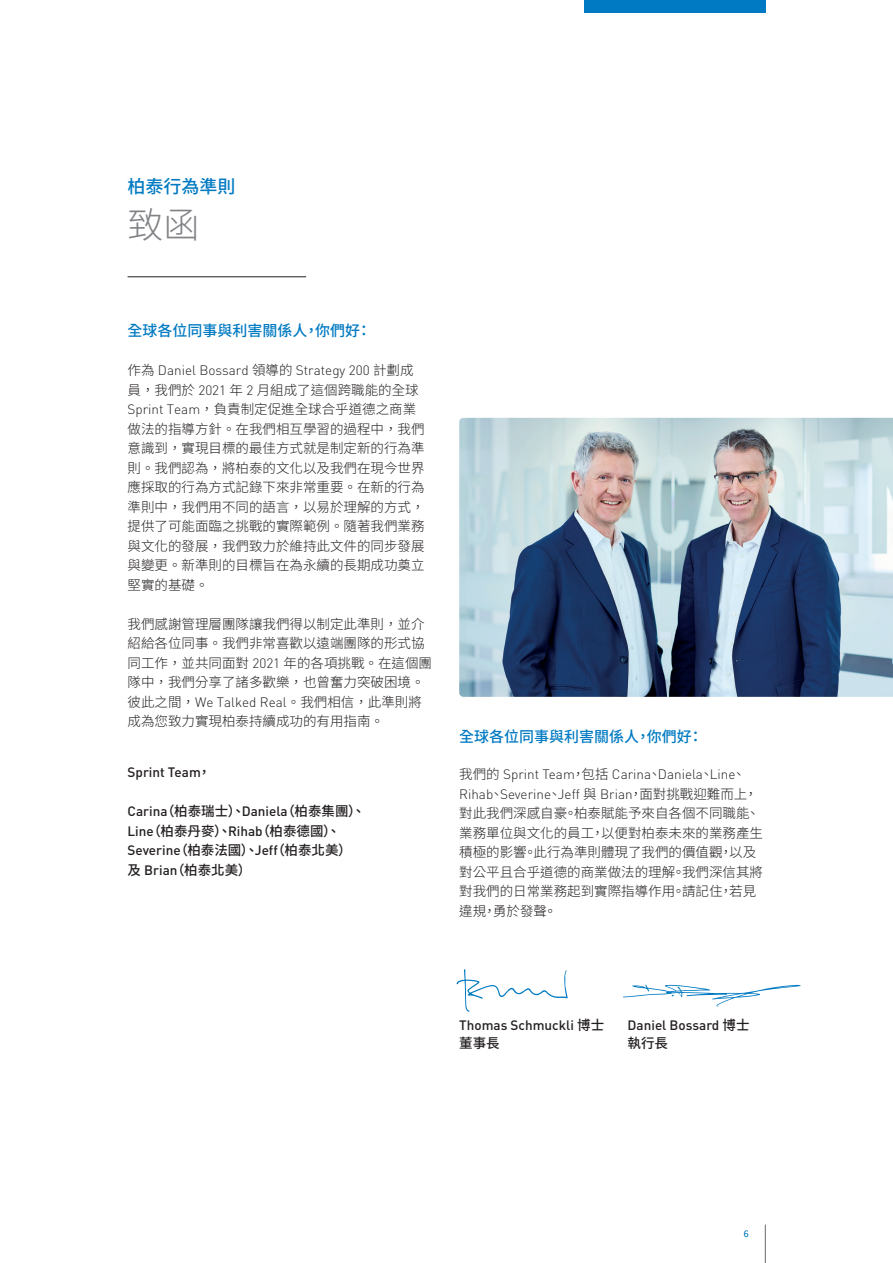
<style>
.page{position:relative;width:893px;height:1263px;background:#fff}
.page>*{position:absolute;margin:0;border:0;box-sizing:border-box;transform-origin:0 0}
.t1{font:300 36px "Source Han Sans TW";color:#808285}
.t2{font:500 18px "Source Han Sans TW";color:#007ac2}
.t3{font:500 15px "Source Han Sans TW";color:#007ac2}
.t4{font:300 13.5px/19.5px "Source Han Sans TW";color:#231f20}
.t5{font:300 13.5px/19.5px "DINOT";color:#231f20}
.t6{font:500 13.5px/19.5px "Source Han Sans TW";color:#231f20}
.t7{font:500 13.5px "DINOT";color:#231f20}
.t8{font:300 9px "Source Han Sans TW";color:#007ac2}
.s1{font-family:"Source Han Sans TW"}
.s2{font-family:"DINOT"}
</style>
<div class="page">
<hr style="left:765px;top:1225px;width:1px;height:38px;background:#808285">
<div style="left:584px;top:0;width:181px;height:13px;background:#007ac2"></div>
<img style="left:459px;top:418px;width:434px;height:279px">
<hr style="left:128px;top:276px;width:178px;height:1px;background:#231f20">
<svg style="left:456px;top:969px;width:112px;height:43px"></svg>
<svg style="left:623px;top:984px;width:178px;height:22px"></svg>
<h2 class="t2" style="left:128px;top:176px;width:109px">柏泰行為準則</h2>
<h1 class="t1" style="left:128px;top:204px;width:73px">致函</h1>
<p class="t3" style="left:128px;top:322px;width:245px">全球各位同事與利害關係人，你們好：</p>
<p class="t5" style="left:128px;top:360px;width:287px"><span class="s1">作為</span> Daniel Bossard <span class="s1">領導的</span> Strategy 200 <span class="s1">計劃成</span></p>
<p class="t4" style="left:128px;top:380px;width:298px">員，我們於 <span class="s2">2021</span> 年 <span class="s2">2</span> 月組成了這個跨職能的全球<br><span class="s2">Sprint Team</span>，負責制定促進全球合乎道德之商業做法的指導方針。在我們相互學習的過程中，我們意識到，實現目標的最佳方式就是制定新的行為準則。我們認為，將柏泰的文化以及我們在現今世界應採取的行為方式記錄下來非常重要。在新的行為準則中，我們用不同的語言，以易於理解的方式，提供了可能面臨之挑戰的實際範例。隨著我們業務與文化的發展，我們致力於維持此文件的同步發展與變更。新準則的目標旨在為永續的長期成功奠立堅實的基礎。</p>
<p class="t4" style="left:128px;top:614px;width:306px">我們感謝管理層團隊讓我們得以制定此準則，並介紹給各位同事。我們非常喜歡以遠端團隊的形式協同工作，並共同面對 <span class="s2">2021</span> 年的各項挑戰。在這個團隊中，我們分享了諸多歡樂，也曾奮力突破困境。彼此之間，<span class="s2">We Talked Real</span>。我們相信，此準則將成為您致力實現柏泰持續成功的有用指南。</p>
<p class="t7" style="left:128px;top:763px;width:85px">Sprint Team<span class="s1">，</span></p>
<p class="t6" style="left:128px;top:802px;width:239px"><span class="s2">Carina</span>（柏泰瑞士）、<span class="s2">Daniela</span>（柏泰集團）、<br><span class="s2">Line</span>（柏泰丹麥）、<span class="s2">Rihab</span>（柏泰德國）、<br><span class="s2">Severine</span>（柏泰法國）、<span class="s2">Jeff</span>（柏泰北美）及 <span class="s2">Brian</span>（柏泰北美）</p>
<p class="t3" style="left:459px;top:728px;width:245px">全球各位同事與利害關係人，你們好：</p>
<p class="t5" style="left:459px;top:764px;width:300px"><span class="s1">我們的</span> Sprint Team<span class="s1">，包括</span> Carina<span class="s1">、</span>Daniela<span class="s1">、</span>Line<span class="s1">、<br></span>Rihab<span class="s1">、</span>Severine<span class="s1">、</span>Jeff <span class="s1">與</span> Brian<span class="s1">，面對挑戰迎難而上，</span></p>
<p class="t4" style="left:459px;top:804px;width:305px">對此我們深感自豪。柏泰賦能予來自各個不同職能、業務單位與文化的員工，以便對柏泰未來的業務產生積極的影響。此行為準則體現了我們的價值觀，以及對公平且合乎道德的商業做法的理解。我們深信其將對我們的日常業務起到實際指導作用。請記住，若見違規，勇於發聲。</p>
<p class="t7" style="left:459px;top:1016px;width:146px">Thomas Schmuckli <span class="s1">博士</span></p>
<p class="t7" style="left:628px;top:1016px;width:123px">Daniel Bossard <span class="s1">博士</span></p>
<p class="t6" style="left:459px;top:1033px;width:42px">董事長</p>
<p class="t6" style="left:628px;top:1033px;width:42px">執行長</p>
<p class="t8" style="left:744px;top:1228px;width:6px">6</p>
</div>
